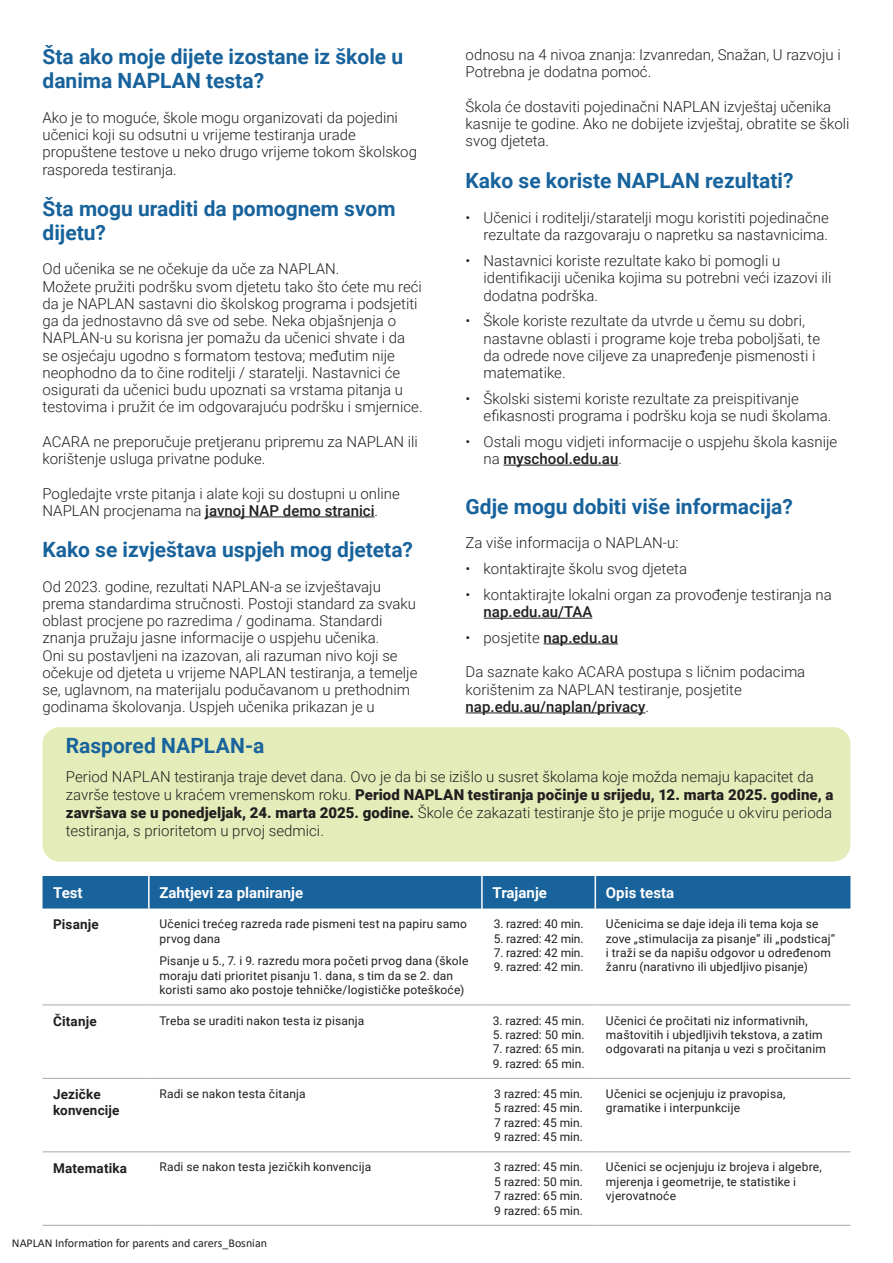
<style>
.page{position:relative;width:893px;height:1263px;background:#fff}
.page>*{position:absolute;margin:0;border:0;box-sizing:border-box;transform-origin:0 0}
.Paragraph_Style{font:700 21px/24px "Roboto";color:#18639c}
.Paragraph_Style-2{font:300 15px/17.2px "Roboto";color:#231f20}
.Heading{font:700 15px "Roboto";color:#fff}
.Heading-2{font:700 13.5px/16.2px "Roboto";letter-spacing:.01em;color:#231f20}
.Heading-3{font:12px/14.4px "Roboto";letter-spacing:.015em;color:#231f20}
.Heading-4{font:12px "Roboto";letter-spacing:-.01em;color:#231f20}
.t1{font:12px "Calibri";color:#231f20}
.s1{font-weight:500}
.s2{font-weight:900}
</style>
<div class="page">
<hr style="left:205px;top:517px;width:170px;height:1px;background:#231f20">
<hr style="left:504px;top:465px;width:114px;height:1px;background:#231f20">
<hr style="left:484px;top:618px;width:108px;height:1px;background:#231f20">
<hr style="left:543px;top:643px;width:75px;height:1px;background:#231f20">
<hr style="left:466px;top:712px;width:179px;height:1px;background:#231f20">
<div style="left:43px;top:876px;width:807px;height:32px;background:#18639c"></div>
<hr style="left:148px;top:876px;width:2px;height:32px;background:#fff">
<hr style="left:481px;top:876px;width:2px;height:32px;background:#fff">
<hr style="left:595px;top:876px;width:1px;height:32px;background:#fff">
<hr style="left:43px;top:1004px;width:106px;height:1px;background:#a8a9ad">
<hr style="left:149px;top:1004px;width:333px;height:1px;background:#a8a9ad">
<hr style="left:482px;top:1004px;width:113px;height:1px;background:#a8a9ad">
<hr style="left:595px;top:1004px;width:255px;height:1px;background:#a8a9ad">
<hr style="left:43px;top:1078px;width:106px;height:1px;background:#a8a9ad">
<hr style="left:149px;top:1078px;width:333px;height:1px;background:#a8a9ad">
<hr style="left:482px;top:1078px;width:113px;height:1px;background:#a8a9ad">
<hr style="left:595px;top:1078px;width:255px;height:1px;background:#a8a9ad">
<hr style="left:43px;top:1151px;width:106px;height:1px;background:#a8a9ad">
<hr style="left:149px;top:1151px;width:333px;height:1px;background:#a8a9ad">
<hr style="left:482px;top:1151px;width:113px;height:1px;background:#a8a9ad">
<hr style="left:595px;top:1151px;width:255px;height:1px;background:#a8a9ad">
<hr style="left:43px;top:1225px;width:106px;height:1px;background:#a8a9ad">
<hr style="left:149px;top:1225px;width:333px;height:1px;background:#a8a9ad">
<hr style="left:482px;top:1225px;width:113px;height:1px;background:#a8a9ad">
<hr style="left:595px;top:1225px;width:255px;height:1px;background:#a8a9ad">
<div style="left:43px;top:727px;width:807px;height:134px;background:#e4edb9;border-radius:17px"></div>
<p class="Paragraph_Style" style="left:43px;top:44px;width:362px">Šta ako moje dijete izostane iz škole u danima NAPLAN testa?</p>
<p class="Paragraph_Style-2" style="left:43px;top:108px;width:376px">Ako je to moguće, škole mogu organizovati da pojedini učenici koji su odsutni u vrijeme testiranja urade propuštene testove u neko drugo vrijeme tokom školskog rasporeda testiranja.</p>
<p class="Paragraph_Style" style="left:43px;top:196px;width:355px">Šta mogu uraditi da pomognem svom dijetu?</p>
<p class="Paragraph_Style-2" style="left:43px;top:260px;width:298px">Od učenika se ne očekuje da uče za NAPLAN.</p>
<p class="Paragraph_Style-2" style="left:43px;top:277px;width:382px">Možete pružiti podršku svom djetetu tako što ćete mu reći da je NAPLAN sastavni dio školskog programa i podsjetiti ga da jednostavno dâ sve od sebe. Neka objašnjenja o NAPLAN-u su korisna jer pomažu da učenici shvate i da se osjećaju ugodno s formatom testova; međutim nije neophodno da to čine roditelji / staratelji. Nastavnici će osigurati da učenici budu upoznati sa vrstama pitanja u testovima i pružit će im odgovarajuću podršku i smjernice.</p>
<p class="Paragraph_Style-2" style="left:43px;top:432px;width:377px">ACARA ne preporučuje pretjeranu pripremu za NAPLAN ili korištenje usluga privatne poduke.</p>
<p class="Paragraph_Style-2" style="left:43px;top:484px;width:359px">Pogledajte vrste pitanja i alate koji su dostupni u online<br>NAPLAN procjenama na <span class="s1">javnoj NAP demo stranici</span>.</p>
<p class="Paragraph_Style" style="left:43px;top:537px;width:372px">Kako se izvještava uspjeh mog djeteta?</p>
<p class="Paragraph_Style-2" style="left:43px;top:577px;width:376px">Od 2023. godine, rezultati NAPLAN-a se izvještavaju prema standardima stručnosti. Postoji standard za svaku oblast procjene po razredima / godinama. Standardi znanja pružaju jasne informacije o uspjehu učenika.<br>Oni su postavljeni na izazovan, ali razuman nivo koji se očekuje od djeteta u vrijeme NAPLAN testiranja, a temelje se, uglavnom, na materijalu podučavanom u prethodnim godinama školovanja. Uspjeh učenika prikazan je u</p>
<p class="Paragraph_Style-2" style="left:466px;top:45px;width:377px">odnosu na 4 nivoa znanja: Izvanredan, Snažan, U razvoju i<br>Potrebna je dodatna pomoć.</p>
<p class="Paragraph_Style-2" style="left:466px;top:97px;width:385px">Škola će dostaviti pojedinačni NAPLAN izvještaj učenika kasnije te godine. Ako ne dobijete izvještaj, obratite se školi svog djeteta.</p>
<p class="Paragraph_Style" style="left:466px;top:168px;width:329px">Kako se koriste NAPLAN rezultati?</p>
<p class="Paragraph_Style-2" style="left:466px;top:208px;width:365px;text-align:right">• Učenici i roditelji/staratelji mogu koristiti pojedinačne rezultate da razgovaraju o napretku sa nastavnicima.</p>
<p class="Paragraph_Style-2" style="left:484px;top:251px;width:349px;text-indent:-18px">• Nastavnici koriste rezultate kako bi pomogli u identifikaciji učenika kojima su potrebni veći izazovi ili dodatna podrška.</p>
<p class="Paragraph_Style-2" style="left:484px;top:312px;width:338px;text-indent:-18px">• Škole koriste rezultate da utvrde u čemu su dobri, nastavne oblasti i programe koje treba poboljšati, te da odrede nove ciljeve za unapređenje pismenosti i matematike.</p>
<p class="Paragraph_Style-2" style="left:484px;top:389px;width:349px;text-indent:-18px">• Školski sistemi koriste rezultate za preispitivanje efikasnosti programa i podršku koja se nudi školama.</p>
<p class="Paragraph_Style-2" style="left:484px;top:432px;width:355px;text-indent:-18px">• Ostali mogu vidjeti informacije o uspjehu škola kasnije na <span class="s1">myschool.edu.au</span>.</p>
<p class="Paragraph_Style" style="left:466px;top:493px;width:329px">Gdje mogu dobiti više informacija?</p>
<p class="Paragraph_Style-2" style="left:466px;top:534px;width:214px">Za više informacija o NAPLAN-u:</p>
<p class="Paragraph_Style-2" style="left:466px;top:559px;width:223px">• kontaktirajte školu svog djeteta</p>
<p class="Paragraph_Style-2" style="left:484px;top:585px;width:350px;text-indent:-18px">• kontaktirajte lokalni organ za provođenje testiranja na <span class="s1">nap.edu.au/TAA</span></p>
<p class="Paragraph_Style-2" style="left:466px;top:628px;width:154px">• posjetite <span class="s1">nap.edu.au</span></p>
<p class="Paragraph_Style-2" style="left:466px;top:663px;width:341px">Da saznate kako ACARA postupa s ličnim podacima korištenim za NAPLAN testiranje, posjetite <span class="s1">nap.edu.au/naplan/privacy</span>.</p>
<p class="Paragraph_Style" style="left:66px;top:733px;width:200px">Raspored NAPLAN-a</p>
<p class="Paragraph_Style-2" style="left:66px;top:767px;width:769px;line-height:18px">Period NAPLAN testiranja traje devet dana. Ovo je da bi se izišlo u susret školama koje možda nemaju kapacitet da završe testove u kraćem vremenskom roku. <span class="s2">Period NAPLAN testiranja počinje u srijedu, 12. marta 2025. godine, a završava se u ponedjeljak, 24. marta 2025. godine.</span> Škole će zakazati testiranje što je prije moguće u okviru perioda testiranja, s prioritetom u prvoj sedmici.</p>
<p class="Heading" style="left:53px;top:882px;width:31px">Test</p>
<p class="Heading" style="left:159px;top:882px;width:145px">Zahtjevi za planiranje</p>
<p class="Heading" style="left:493px;top:882px;width:56px">Trajanje</p>
<p class="Heading" style="left:606px;top:882px;width:70px">Opis testa</p>
<p class="Heading-2" style="left:53px;top:916px;width:47px">Pisanje</p>
<p class="Heading-3" style="left:159px;top:916px;width:309px">Učenici trećeg razreda rade pismeni test na papiru samo prvog dana</p>
<p class="Heading-3" style="left:159px;top:953px;width:310px">Pisanje u 5., 7. i 9. razredu mora početi prvog dana (škole moraju dati prioritet pisanju 1. dana, s tim da se 2. dan koristi samo ako postoje tehničke/logističke poteškoće)</p>
<p class="Heading-4" style="left:494px;top:915px;width:91px">3. razred: 40 min.</p>
<p class="Heading-4" style="left:494px;top:930px;width:91px">5. razred: 42 min.</p>
<p class="Heading-4" style="left:494px;top:944px;width:91px">7. razred: 42 min.</p>
<p class="Heading-4" style="left:494px;top:959px;width:91px">9. razred: 42 min.</p>
<p class="Heading-3" style="left:606px;top:916px;width:231px">Učenicima se daje ideja ili tema koja se zove „stimulacija za pisanje“ ili „podsticaj“ i traži se da napišu odgovor u određenom žanru (narativno ili ubjedljivo pisanje)</p>
<p class="Heading-2" style="left:53px;top:1012px;width:45px">Čitanje</p>
<p class="Heading-3" style="left:159px;top:1012px;width:206px">Treba se uraditi nakon testa iz pisanja</p>
<p class="Heading-3" style="left:493px;top:1012px;width:93px">3. razred: 45 min.</p>
<p class="Heading-3" style="left:493px;top:1027px;width:93px">5. razred: 50 min.</p>
<p class="Heading-3" style="left:493px;top:1041px;width:93px">7. razred: 65 min.</p>
<p class="Heading-3" style="left:493px;top:1056px;width:93px">9. razred: 65 min.</p>
<p class="Heading-2" style="left:53px;top:1086px;width:68px">Jezičke konvencije</p>
<p class="Heading-3" style="left:159px;top:1086px;width:148px">Radi se nakon testa čitanja</p>
<p class="Heading-3" style="left:494px;top:1086px;width:90px">3 razred: 45 min.</p>
<p class="Heading-3" style="left:494px;top:1100px;width:90px">5 razred: 45 min.</p>
<p class="Heading-3" style="left:494px;top:1115px;width:90px">7 razred: 45 min.</p>
<p class="Heading-3" style="left:494px;top:1129px;width:90px">9 razred: 45 min.</p>
<p class="Heading-2" style="left:53px;top:1159px;width:75px">Matematika</p>
<p class="Heading-3" style="left:159px;top:1159px;width:213px">Radi se nakon testa jezičkih konvencija</p>
<p class="Heading-3" style="left:494px;top:1159px;width:90px">3 razred: 45 min.</p>
<p class="Heading-3" style="left:494px;top:1174px;width:90px">5 razred: 50 min.</p>
<p class="Heading-3" style="left:494px;top:1188px;width:90px">7 razred: 65 min.</p>
<p class="Heading-3" style="left:494px;top:1203px;width:90px">9 razred: 65 min.</p>
<p class="t1" style="left:12px;top:1234px;width:257px">NAPLAN Information for parents and carers_Bosnian</p>
<p class="Heading-3" style="left:606px;top:1012px;width:221px">Učenici će pročitati niz informativnih, maštovitih i ubjedljivih tekstova, a zatim odgovarati na pitanja u vezi s pročitanim</p>
<p class="Heading-3" style="left:606px;top:1086px;width:181px">Učenici se ocjenjuju iz pravopisa, gramatike i interpunkcije</p>
<p class="Heading-3" style="left:606px;top:1159px;width:217px">Učenici se ocjenjuju iz brojeva i algebre, mjerenja i geometrije, te statistike i vjerovatnoće</p>
</div>
